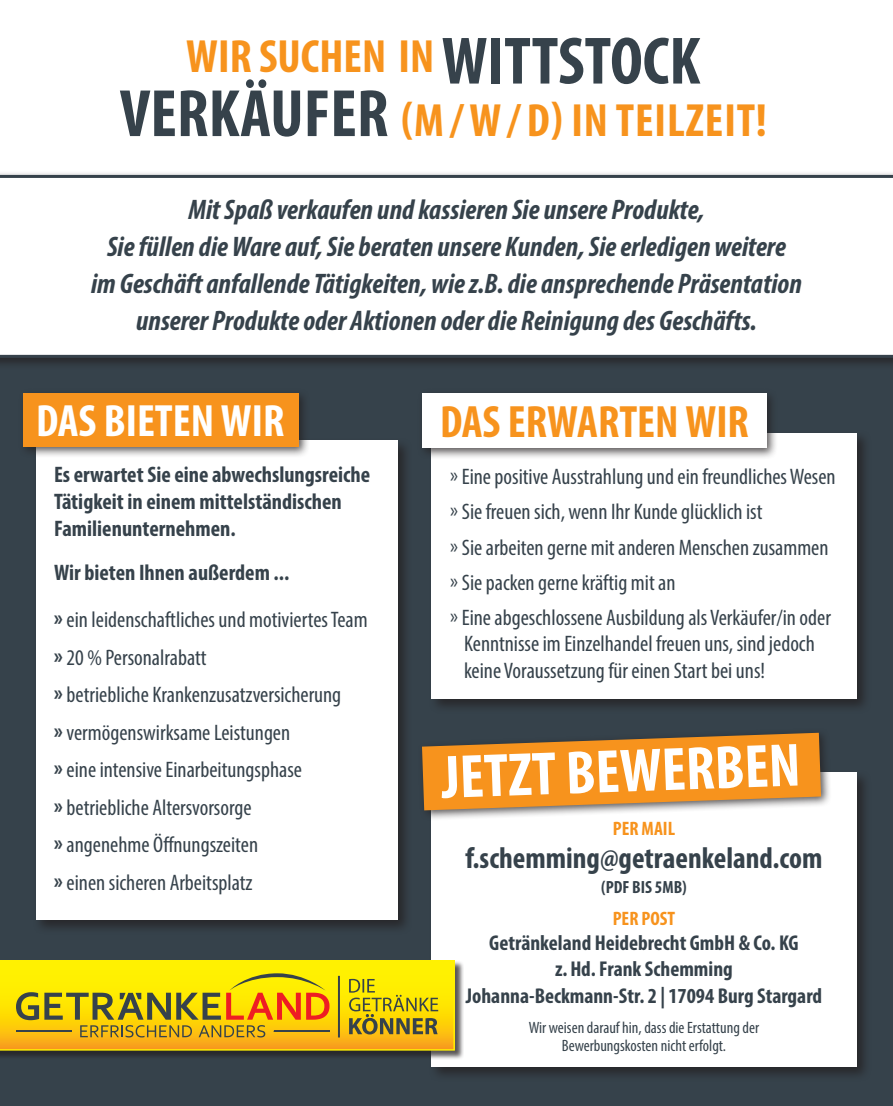
<style>
.page{position:relative;width:893px;height:1106px;background:#fff}
.page>*{position:absolute;margin:0;border:0;box-sizing:border-box;transform-origin:0 0}
.t1{font:700 condensed 61.5px "Myriad Pro";color:#fff}
.t2{font:700 condensed 46.8px/64.5px "Myriad Pro";letter-spacing:.01em;color:#f7931d;text-align:center}
.t3{font:700 condensed 45.45px "Myriad Pro";color:#f7931d}
.t4{font:700 condensed 45.45px "Myriad Pro";color:#fff}
.t5{font:700 condensed 30px "Myriad Pro";color:#36424b}
.t6{font:italic 700 condensed 28.35px/37px "Myriad Pro";color:#36424b;text-align:center}
.t7{font:condensed 22.5px/37.5px "Myriad Pro";color:#36424b}
.t8{font:700 condensed 22.5px/27px "Myriad Pro";color:#36424b}
.t9{font:700 condensed 21.45px/26.2px "Myriad Pro";color:#36424b;text-align:center}
.t10{font:700 condensed 19.5px "Myriad Pro";color:#f7931d}
.t11{font:700 condensed 17.7px "Myriad Pro";color:#36424b}
.t12{font:condensed 16.5px/18px "Myriad Pro";color:#36424b;text-align:center}
.s1{font-size:67.5px;color:#36424b}
.s2{font-weight:700}
</style>
<div class="page">
<div style="left:0;top:190px;width:893px;height:916px;background:#36424b"></div>
<div style="left:428px;top:430px;width:444px;height:284px;background:#231f20;opacity:.75"></div>
<div style="left:431px;top:433px;width:426px;height:265px;background:#fff"></div>
<div style="left:417px;top:388px;width:360px;height:71px;background:#231f20;opacity:.75"></div>
<div style="left:422px;top:393px;width:344px;height:55px;background:#fff"></div>
<div style="left:33px;top:437px;width:380px;height:498px;background:#231f20;opacity:.75"></div>
<div style="left:36px;top:440px;width:362px;height:479px;background:#fff"></div>
<div style="left:18px;top:388px;width:292px;height:70px;background:#231f20;opacity:.75"></div>
<div style="left:23px;top:393px;width:276px;height:53px;background:#f7931d"></div>
<div style="left:428px;top:769px;width:444px;height:313px;background:#231f20;opacity:.75"></div>
<div style="left:431px;top:772px;width:426px;height:295px;background:#fff"></div>
<div style="left:417px;top:728px;width:415px;height:93px;background:#231f20;opacity:.75"></div>
<svg style="left:422px;top:732px;width:399px;height:78px;background:#dc8d2e"></svg>
<div style="left:0;top:171px;width:893px;height:199px;background:#231f20;opacity:.75"></div>
<div style="left:0;top:175px;width:893px;height:183px;background:#fff"></div>
<div style="left:0;top:960px;width:464px;height:99px;background:#231f20;opacity:.75"></div>
<svg style="left:0;top:960px;width:455px;height:90px;background:#fcd20a"></svg>
<svg style="left:16px;top:973px;width:313px;height:64px;background:#d9b712"></svg>
<hr style="left:338px;top:975px;width:2px;height:62px;background:#36424b">
<svg style="left:349px;top:978px;width:89px;height:56px"></svg>
<h2 class="t2" style="left:120px;top:23px;width:648px">WIR SUCHEN IN <span class="s1">WITTSTOCK<br>VERKÄUFER</span> (M/W/ D) IN TEILZEIT!</h2>
<p class="t6" style="left:91px;top:190px;width:712px">Mit Spaß verkaufen und kassieren Sie unsere Produkte,<br>Sie füllen die Ware auf, Sie beraten unsere Kunden, Sie erledigen weitere<br>im Geschäft anfallende Tätigkeiten, wie z.B. die ansprechende Präsentation unserer Produkte oder Aktionen oder die Reinigung des Geschäfts.</p>
<h3 class="t4" style="left:36px;top:392px;width:250px">DAS BIETEN WIR</h3>
<p class="t8" style="left:54px;top:461px;width:318px">Es erwartet Sie eine abwechslungsreiche<br>Tätigkeit in einem mittelständischen<br>Familienunternehmen.</p>
<p class="t7" style="left:54px;top:549px;width:315px;line-height:46.5px"><span class="s2">Wir bieten Ihnen außerdem ...<br>»</span> ein leidenschaftliches und motiviertes Team</p>
<p class="t7" style="left:54px;top:638px;width:289px"><span class="s2">»</span> 20 % Personalrabatt<br><span class="s2">»</span> betriebliche Krankenzusatzversicherung <span class="s2">»</span> vermögenswirksame Leistungen<br><span class="s2">»</span> eine intensive Einarbeitungsphase<br><span class="s2">»</span> betriebliche Altersvorsorge<br><span class="s2">»</span> angenehme Öffnungszeiten<br><span class="s2">»</span> einen sicheren Arbeitsplatz</p>
<h3 class="t3" style="left:440px;top:393px;width:310px">DAS ERWARTEN WIR</h3>
<p class="t7" style="left:450px;top:458px;width:387px;line-height:35.2px">» Eine positive Ausstrahlung und ein freundliches Wesen » Sie freuen sich, wenn Ihr Kunde glücklich ist<br>» Sie arbeiten gerne mit anderen Menschen zusammen » Sie packen gerne kräftig mit an<br>» Eine abgeschlossene Ausbildung als Verkäufer/in oder</p>
<p class="t7" style="left:464px;top:629px;width:352px;line-height:27px">Kenntnisse im Einzelhandel freuen uns, sind jedoch keine Voraussetzung für einen Start bei uns!</p>
<h1 class="t1" style="left:440px;top:739px;width:361px;rotate:-2deg">JETZT BEWERBEN</h1>
<p class="t10" style="left:613px;top:816px;width:64px">PER MAIL</p>
<h3 class="t5" style="left:465px;top:838px;width:359px">f.schemming@getraenkeland.com</h3>
<p class="t11" style="left:601px;top:876px;width:87px">(PDF BIS 5MB)</p>
<p class="t10" style="left:613px;top:906px;width:64px">PER POST</p>
<p class="t9" style="left:466px;top:929px;width:358px">Getränkeland Heidebrecht GmbH &amp; Co. KG<br>z.Hd. Frank Schemming<br>Johanna-Beckmann-Str. 2 | 17094 Burg Stargard</p>
<p class="t12" style="left:529px;top:1018px;width:232px">Wir weisen darauf hin, dass die Erstattung der<br>Bewerbungskosten nicht erfolgt.</p>
</div>
